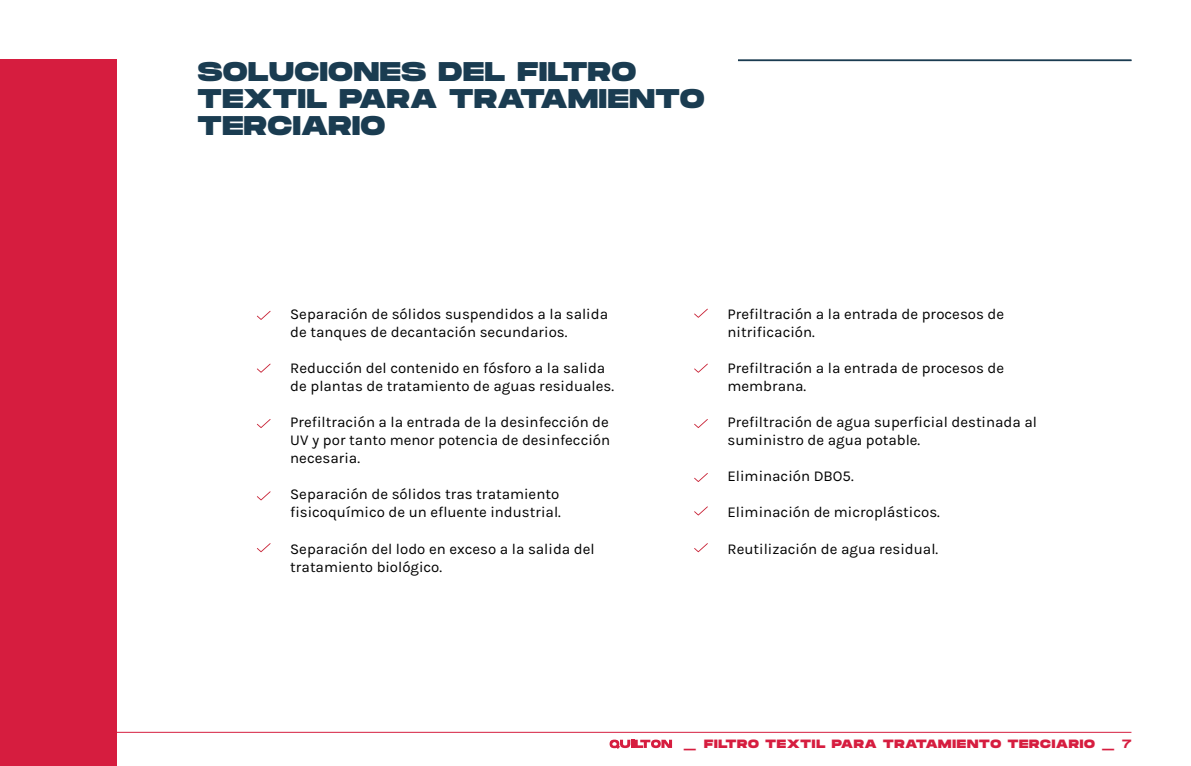
<style>
.page{position:relative;width:1191px;height:766px;background:#fff}
.page>*{position:absolute;margin:0;border:0;box-sizing:border-box;transform-origin:0 0}
.t1{font:800 27px/27px "Monument Extended";letter-spacing:.03em;color:#1a3c51}
.t2{font:15px/18px "Karla";color:#000}
.t3{font:800 12px "Monument Extended";letter-spacing:.07em;color:#d61d3f}
.s1{font-weight:400}
</style>
<div class="page">
<hr style="left:60px;top:731px;width:1071px;height:1px;background:#d61d3f">
<svg style="left:609px;top:739px;width:63px;height:9px"></svg>
<svg style="left:257px;top:311px;width:13px;height:9px"></svg>
<svg style="left:694px;top:473px;width:14px;height:9px"></svg>
<svg style="left:257px;top:491px;width:13px;height:9px"></svg>
<svg style="left:694px;top:543px;width:14px;height:9px"></svg>
<svg style="left:257px;top:543px;width:13px;height:9px"></svg>
<svg style="left:694px;top:419px;width:14px;height:9px"></svg>
<svg style="left:257px;top:419px;width:13px;height:9px"></svg>
<svg style="left:694px;top:506px;width:14px;height:9px"></svg>
<svg style="left:694px;top:363px;width:14px;height:9px"></svg>
<svg style="left:257px;top:363px;width:13px;height:9px"></svg>
<svg style="left:694px;top:308px;width:14px;height:10px"></svg>
<hr style="left:738px;top:60px;width:393px;height:1px;background:#1a3b51">
<div style="left:0;top:60px;width:117px;height:705px;background:#d61d3f"></div>
<h1 class="t1" style="left:198px;top:57px;width:508px">SOLUCIONES DEL FILTRO<br>TEXTIL PARA TRATAMIENTO<br>TERCIARIO</h1>
<p class="t2" style="left:290px;top:305px;width:319px">Separación de sólidos suspendidos a la salida de tanques de decantación secundarios.</p>
<p class="t2" style="left:290px;top:359px;width:325px">Reducción del contenido en fósforo a la salida de plantas de tratamiento de aguas residuales.</p>
<p class="t2" style="left:290px;top:413px;width:321px;text-align:justify">Prefiltración a la entrada de la desinfección de UV y por tanto menor potencia de desinfección necesaria.</p>
<p class="t2" style="left:290px;top:485px;width:272px">Separación de sólidos tras tratamiento fisicoquímico de un efluente industrial.</p>
<p class="t2" style="left:290px;top:539px;width:306px">Separación del lodo en exceso a la salida del tratamiento biológico.</p>
<p class="t2" style="left:727px;top:305px;width:278px">Prefiltración a la entrada de procesos de nitrificación.</p>
<p class="t2" style="left:727px;top:359px;width:278px">Prefiltración a la entrada de procesos de membrana.</p>
<p class="t2" style="left:727px;top:413px;width:311px">Prefiltración de agua superficial destinada al suministro de agua potable.</p>
<p class="t2" style="left:727px;top:467px;width:128px">Eliminación DBO5.</p>
<p class="t2" style="left:727px;top:503px;width:214px">Eliminación de microplásticos.</p>
<p class="t2" style="left:727px;top:539px;width:212px">Reutilización de agua residual.</p>
<p class="t3" style="left:683px;top:734px;width:449px"><span class="s1">_</span> FILTRO TEXTIL PARA TRATAMIENTO TERCIARIO <span class="s1">_ 7</span></p>
</div>
